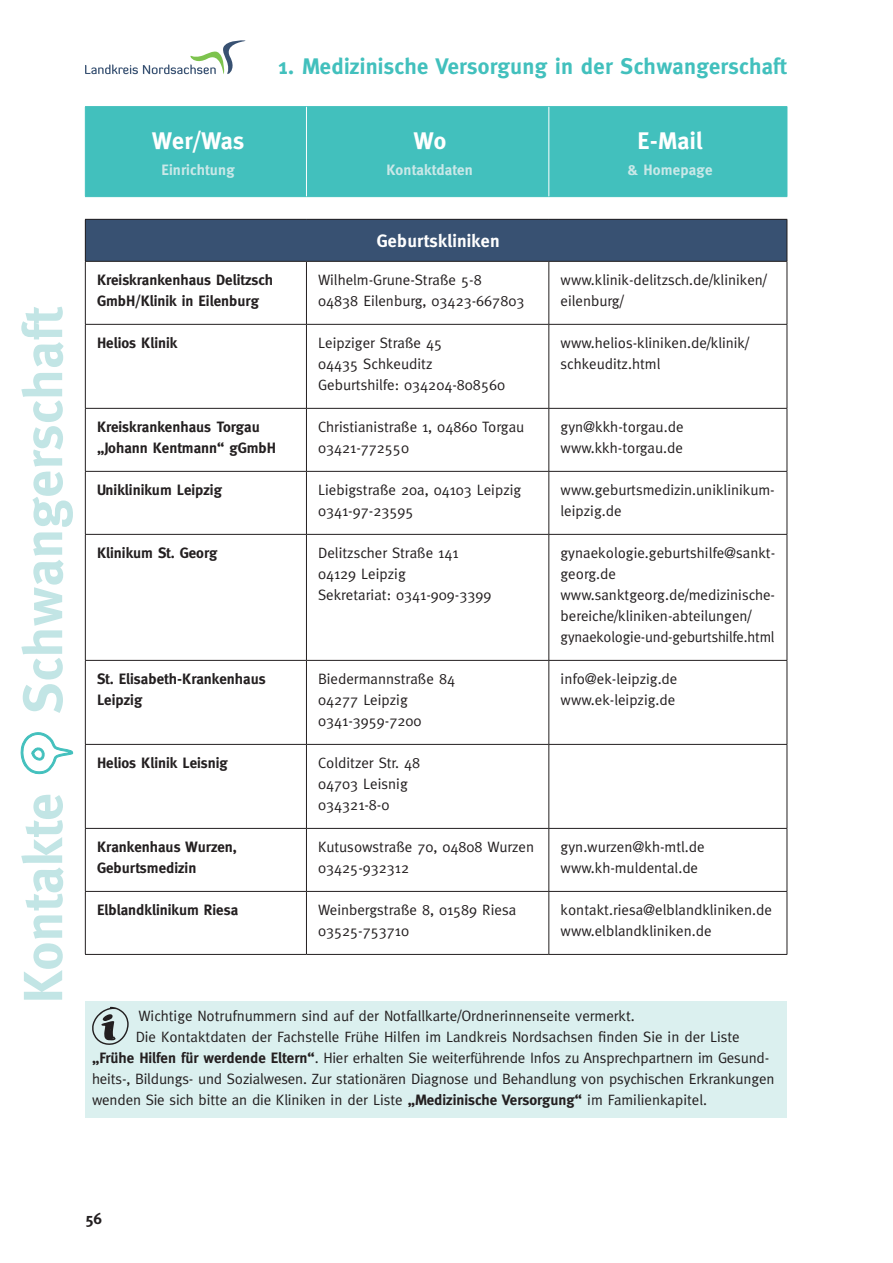
<style>
.page{position:relative;width:893px;height:1263px;background:#fff}
.page>*{position:absolute;margin:0;border:0;box-sizing:border-box;transform-origin:0 0}
.t1{font:700 55.05px "Meta";letter-spacing:.01em;color:#c2e5e5}
.t2{font:700 24px "Meta";letter-spacing:.005em;color:#fff}
.t3{font:700 22.5px "Meta";letter-spacing:.01em;color:#42c0bd}
.t4{font:700 18px "Meta";letter-spacing:.01em;color:#fff}
.t5{font:700 15.75px "Meta";color:#231f20}
.t6{font:15px/21px "Meta";color:#231f20}
.t7{font:700 15px/21px "Meta";color:#231f20}
.t8{font:700 15px "Meta";letter-spacing:.01em;color:#cae8e8}
.s1{color:#42c0bd}
.s2{font-weight:700}
</style>
<div class="page">
<div style="left:86px;top:107px;width:701px;height:89px;background:#42c0bd"></div>
<hr style="left:85px;top:106px;width:221px;height:1px;background:#42c0bd">
<hr style="left:85px;top:107px;width:1px;height:89px;background:#42c0bd">
<hr style="left:306px;top:106px;width:243px;height:1px;background:#42c0bd">
<hr style="left:549px;top:106px;width:238px;height:1px;background:#42c0bd">
<hr style="left:787px;top:107px;width:1px;height:89px;background:#42c0bd">
<hr style="left:85px;top:196px;width:221px;height:1px;background:#42c0bd">
<hr style="left:306px;top:196px;width:243px;height:1px;background:#42c0bd">
<hr style="left:549px;top:196px;width:238px;height:1px;background:#42c0bd">
<hr style="left:306px;top:107px;width:1px;height:89px;background:#fff">
<hr style="left:549px;top:107px;width:1px;height:89px;background:#fff">
<svg style="left:85px;top:40px;width:161px;height:34px"></svg>
<div style="left:85px;top:1001px;width:702px;height:116px;background:#dbf0ef"></div>
<div style="left:85px;top:219px;width:702px;height:42px;background:#385172"></div>
<svg style="left:86px;top:262px;width:701px;height:692px"></svg>
<hr style="left:85px;top:954px;width:221px;height:1px;background:#231f20">
<hr style="left:306px;top:954px;width:243px;height:1px;background:#231f20">
<hr style="left:549px;top:954px;width:238px;height:1px;background:#231f20">
<hr style="left:85px;top:219px;width:221px;height:1px;background:#231f20">
<hr style="left:85px;top:220px;width:1px;height:41px;background:#231f20">
<hr style="left:306px;top:219px;width:243px;height:1px;background:#231f20">
<hr style="left:549px;top:219px;width:238px;height:1px;background:#231f20">
<hr style="left:787px;top:220px;width:1px;height:41px;background:#231f20">
<hr style="left:85px;top:261px;width:221px;height:1px;background:#231f20">
<hr style="left:85px;top:262px;width:1px;height:62px;background:#231f20">
<hr style="left:306px;top:261px;width:243px;height:1px;background:#231f20">
<hr style="left:306px;top:262px;width:1px;height:62px;background:#231f20">
<hr style="left:549px;top:261px;width:238px;height:1px;background:#231f20">
<hr style="left:549px;top:262px;width:1px;height:62px;background:#231f20">
<hr style="left:787px;top:262px;width:1px;height:62px;background:#231f20">
<hr style="left:85px;top:324px;width:221px;height:1px;background:#231f20">
<hr style="left:85px;top:325px;width:1px;height:83px;background:#231f20">
<hr style="left:306px;top:324px;width:243px;height:1px;background:#231f20">
<hr style="left:306px;top:325px;width:1px;height:83px;background:#231f20">
<hr style="left:549px;top:324px;width:238px;height:1px;background:#231f20">
<hr style="left:549px;top:325px;width:1px;height:83px;background:#231f20">
<hr style="left:787px;top:325px;width:1px;height:83px;background:#231f20">
<hr style="left:85px;top:408px;width:221px;height:1px;background:#231f20">
<hr style="left:85px;top:409px;width:1px;height:62px;background:#231f20">
<hr style="left:306px;top:408px;width:243px;height:1px;background:#231f20">
<hr style="left:306px;top:409px;width:1px;height:62px;background:#231f20">
<hr style="left:549px;top:408px;width:238px;height:1px;background:#231f20">
<hr style="left:549px;top:409px;width:1px;height:62px;background:#231f20">
<hr style="left:787px;top:409px;width:1px;height:62px;background:#231f20">
<hr style="left:85px;top:471px;width:221px;height:1px;background:#231f20">
<hr style="left:85px;top:472px;width:1px;height:62px;background:#231f20">
<hr style="left:306px;top:471px;width:243px;height:1px;background:#231f20">
<hr style="left:306px;top:472px;width:1px;height:62px;background:#231f20">
<hr style="left:549px;top:471px;width:238px;height:1px;background:#231f20">
<hr style="left:549px;top:472px;width:1px;height:62px;background:#231f20">
<hr style="left:787px;top:472px;width:1px;height:62px;background:#231f20">
<hr style="left:85px;top:534px;width:221px;height:1px;background:#231f20">
<hr style="left:85px;top:535px;width:1px;height:125px;background:#231f20">
<hr style="left:306px;top:534px;width:243px;height:1px;background:#231f20">
<hr style="left:306px;top:535px;width:1px;height:125px;background:#231f20">
<hr style="left:549px;top:534px;width:238px;height:1px;background:#231f20">
<hr style="left:549px;top:535px;width:1px;height:125px;background:#231f20">
<hr style="left:787px;top:535px;width:1px;height:125px;background:#231f20">
<hr style="left:85px;top:660px;width:221px;height:1px;background:#231f20">
<hr style="left:85px;top:661px;width:1px;height:83px;background:#231f20">
<hr style="left:306px;top:660px;width:243px;height:1px;background:#231f20">
<hr style="left:306px;top:661px;width:1px;height:83px;background:#231f20">
<hr style="left:549px;top:660px;width:238px;height:1px;background:#231f20">
<hr style="left:549px;top:661px;width:1px;height:83px;background:#231f20">
<hr style="left:787px;top:661px;width:1px;height:83px;background:#231f20">
<hr style="left:85px;top:744px;width:221px;height:1px;background:#231f20">
<hr style="left:85px;top:745px;width:1px;height:83px;background:#231f20">
<hr style="left:306px;top:744px;width:243px;height:1px;background:#231f20">
<hr style="left:306px;top:745px;width:1px;height:83px;background:#231f20">
<hr style="left:549px;top:744px;width:238px;height:1px;background:#231f20">
<hr style="left:549px;top:745px;width:1px;height:83px;background:#231f20">
<hr style="left:787px;top:745px;width:1px;height:83px;background:#231f20">
<hr style="left:85px;top:828px;width:221px;height:1px;background:#231f20">
<hr style="left:85px;top:829px;width:1px;height:62px;background:#231f20">
<hr style="left:306px;top:828px;width:243px;height:1px;background:#231f20">
<hr style="left:306px;top:829px;width:1px;height:62px;background:#231f20">
<hr style="left:549px;top:828px;width:238px;height:1px;background:#231f20">
<hr style="left:549px;top:829px;width:1px;height:62px;background:#231f20">
<hr style="left:787px;top:829px;width:1px;height:62px;background:#231f20">
<hr style="left:85px;top:891px;width:221px;height:1px;background:#231f20">
<hr style="left:85px;top:892px;width:1px;height:62px;background:#231f20">
<hr style="left:306px;top:891px;width:243px;height:1px;background:#231f20">
<hr style="left:306px;top:892px;width:1px;height:62px;background:#231f20">
<hr style="left:549px;top:891px;width:238px;height:1px;background:#231f20">
<hr style="left:549px;top:892px;width:1px;height:62px;background:#231f20">
<hr style="left:787px;top:892px;width:1px;height:62px;background:#231f20">
<svg style="left:92px;top:1007px;width:37px;height:38px"></svg>
<h2 class="t2" style="left:152px;top:127px;width:94px">Wer/Was</h2>
<p class="t8" style="left:161px;top:161px;width:75px">Einrichtung</p>
<h3 class="t3" style="left:278px;top:54px;width:510px">1. Medizinische Versorgung in der Schwangerschaft</h3>
<h2 class="t2" style="left:413px;top:127px;width:34px">Wo</h2>
<p class="t8" style="left:387px;top:161px;width:88px">Kontaktdaten</p>
<h2 class="t2" style="left:638px;top:127px;width:66px">E-Mail</h2>
<p class="t8" style="left:627px;top:161px;width:87px">&amp; Homepage</p>
<h1 class="t1" style="left:11px;top:1003px;width:698px;rotate:-90deg">Kontakte <span class="s1">●</span> Schwangerschaft</h1>
<p class="t4" style="left:377px;top:230px;width:124px">Geburtskliniken</p>
<p class="t7" style="left:97px;top:269px;width:178px">Kreiskrankenhaus Delitzsch<br>GmbH/Klinik in Eilenburg</p>
<p class="t6" style="left:318px;top:269px;width:208px">Wilhelm-Grune-Straße 5-8<br>04838 Eilenburg, 03423-667803</p>
<p class="t6" style="left:561px;top:269px;width:208px">www.klinik-delitzsch.de/kliniken/ eilenburg/</p>
<p class="t7" style="left:97px;top:332px;width:82px">Helios Klinik</p>
<p class="t6" style="left:318px;top:332px;width:188px">Leipziger Straße 45<br>04435 Schkeuditz<br>Geburtshilfe: 034204-808560</p>
<p class="t6" style="left:561px;top:332px;width:190px">www.helios-kliniken.de/klinik/ schkeuditz.html</p>
<p class="t7" style="left:97px;top:416px;width:181px">Kreiskrankenhaus Torgau „Johann Kentmann“ gGmbH</p>
<p class="t6" style="left:318px;top:416px;width:208px">Christianistraße 1, 04860 Torgau<br>03421-772550</p>
<p class="t6" style="left:561px;top:416px;width:124px">gyn@kkh-torgau.de www.kkh-torgau.de</p>
<p class="t7" style="left:97px;top:479px;width:126px">Uniklinikum Leipzig</p>
<p class="t6" style="left:318px;top:479px;width:205px">Liebigstraße 20a, 04103 Leipzig<br>0341-97-23595</p>
<p class="t6" style="left:561px;top:479px;width:216px">www.geburtsmedizin.uniklinikum&shy;leipzig.de</p>
<p class="t7" style="left:97px;top:542px;width:122px">Klinikum St. Georg</p>
<p class="t6" style="left:318px;top:542px;width:175px">Delitzscher Straße 141<br>04129 Leipzig<br>Sekretariat: 0341-909-3399</p>
<p class="t6" style="left:560px;top:542px;width:216px">gynaekologie.geburtshilfe@sankt&shy;georg.de www.sanktgeorg.de/medizinische&shy;bereiche/kliniken-abteilungen/ gynaekologie-und-geburtshilfe.html</p>
<p class="t7" style="left:97px;top:668px;width:170px">St. Elisabeth-Krankenhaus<br>Leipzig</p>
<p class="t6" style="left:318px;top:668px;width:138px">Biedermannstraße 84<br>04277 Leipzig<br>0341-3959-7200</p>
<p class="t6" style="left:561px;top:668px;width:118px">info@ek-leipzig.de www.ek-leipzig.de</p>
<p class="t7" style="left:97px;top:752px;width:132px">Helios Klinik Leisnig</p>
<p class="t6" style="left:318px;top:752px;width:103px">Colditzer Str. 48<br>04703 Leisnig<br>034321-8-0</p>
<p class="t7" style="left:97px;top:836px;width:141px">Krankenhaus Wurzen,<br>Geburtsmedizin</p>
<p class="t6" style="left:318px;top:836px;width:217px">Kutusowstraße 70, 04808 Wurzen<br>03425-932312</p>
<p class="t6" style="left:561px;top:836px;width:146px">gyn.wurzen@kh-mtl.de www.kh-muldental.de</p>
<p class="t7" style="left:97px;top:899px;width:143px">Elblandklinikum Riesa</p>
<p class="t6" style="left:318px;top:899px;width:200px">Weinbergstraße 8, 01589 Riesa<br>03525-753710</p>
<p class="t6" style="left:561px;top:899px;width:213px">kontakt.riesa@elblandkliniken.de www.elblandkliniken.de</p>
<p class="t6" style="left:139px;top:1005px;width:498px">Wichtige Notrufnummern sind auf der Notfallkarte/Ordnerinnenseite vermerkt.</p>
<p class="t6" style="left:136px;top:1026px;width:606px">Die Kontaktdaten der Fachstelle Frühe Hilfen im Landkreis Nordsachsen finden Sie in der Liste</p>
<p class="t6" style="left:92px;top:1047px;width:679px"><span class="s2">„Frühe Hilfen für werdende Eltern“</span>. Hier erhalten Sie weiterführende Infos zu Ansprechpartnern im Gesund-</p>
<p class="t6" style="left:92px;top:1068px;width:684px">heits-, Bildungs- und Sozialwesen. Zur stationären Diagnose und Behandlung von psychischen Erkrankungen</p>
<p class="t6" style="left:92px;top:1089px;width:617px">wenden Sie sich bitte an die Kliniken in der Liste <span class="s2">„Medizinische Versorgung“</span> im Familienkapitel.</p>
<p class="t5" style="left:85px;top:1209px;width:18px">56</p>
</div>
